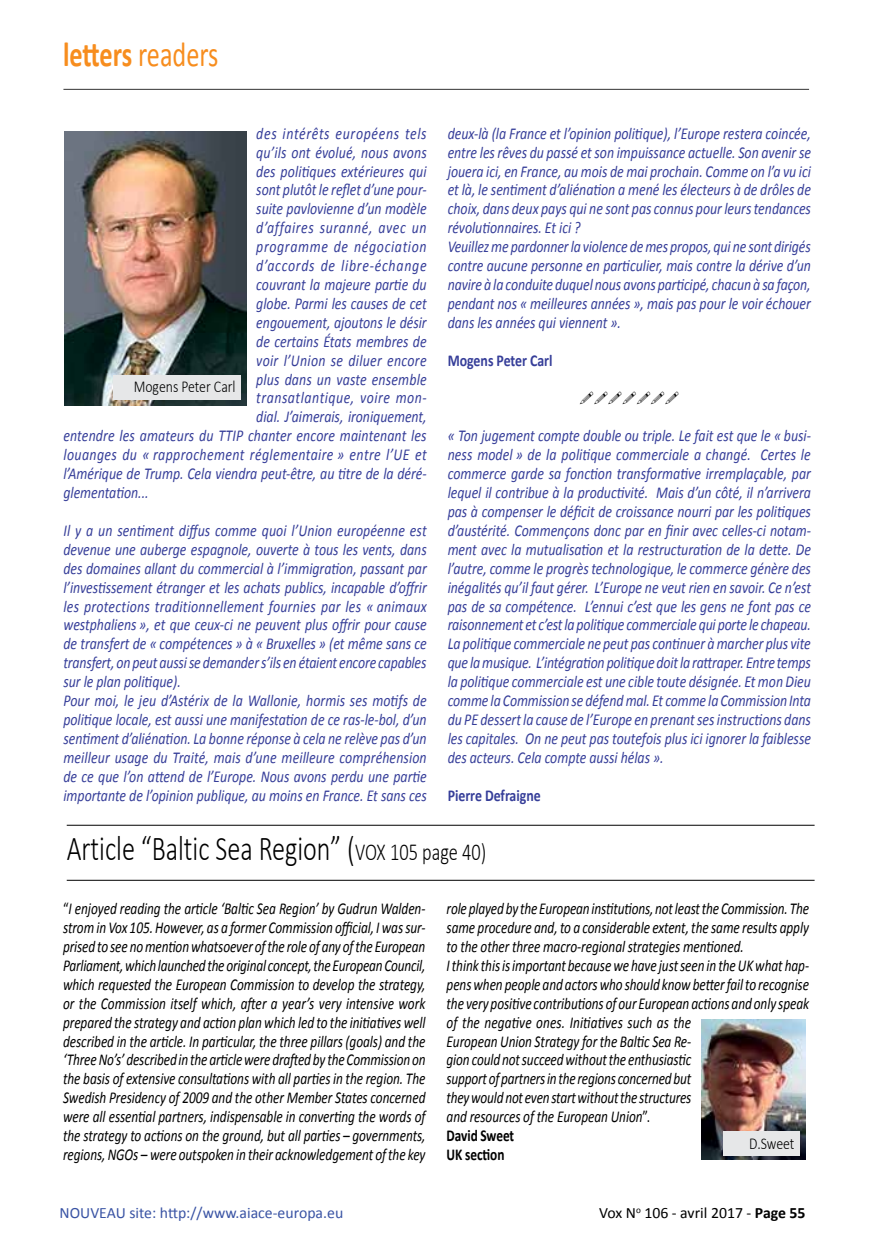
<style>
.page{position:relative;width:874px;height:1241px;background:#fff}
.page>*{position:absolute;margin:0;border:0;box-sizing:border-box;transform-origin:0 0}
.t1{font:300 35px "Calibri";color:#000;scale:.75 1}
.t2{font:700 35px "Calibri";letter-spacing:-.005em;color:#f78d1e;scale:.75 1}
.t3{font:italic 16.62px/18.9px "Calibri";color:#363e99;scale:.83 1}
.t4{font:italic 16.62px/18.9px "Calibri";letter-spacing:-.005em;color:#000;text-align:justify;scale:.8 1}
.t5{font:italic 16.62px "Calibri";letter-spacing:.045em;color:#363e99;scale:.83 1}
.t6{font:italic 16.62px "Calibri";letter-spacing:.03em;color:#363e99;scale:.83 1}
.t7{font:700 16.62px "Calibri";color:#363e99;scale:.83 1}
.t8{font:italic 16.62px "Calibri";letter-spacing:.02em;color:#363e99;scale:.83 1}
.t9{font:italic 16.62px "Calibri";letter-spacing:.04em;color:#363e99;scale:.83 1}
.t10{font:italic 16.62px "Calibri";letter-spacing:.055em;color:#363e99;scale:.83 1}
.t11{font:300 16.62px "Calibri";color:#000;scale:.83 1}
.t12{font:15.75px "Calibri";color:#3953a4}
.t13{font:15.75px "Calibri";color:#000}
.s1{font-weight:400}
.s2{font-size:24.5px}
.s3{font-style:normal}
.s4{font-weight:700;font-style:normal}
.s5{font-weight:700}
</style>
<div class="page">
<hr style="left:67px;top:824px;width:747px;height:1px;background:#000">
<hr style="left:67px;top:879px;width:747px;height:1px;background:#000">
<hr style="left:63px;top:89px;width:745px;height:1px;background:#333">
<img style="left:64px;top:131px;width:182px;height:274px">
<div style="left:113px;top:375px;width:127px;height:24px;background:#e6e7e8"></div>
<img style="left:701px;top:1019px;width:104px;height:140px">
<div style="left:722px;top:1131px;width:77px;height:24px;background:#e6e7e8"></div>
<h1 class="t2" style="left:63px;top:32px;width:209px">letters <span class="s1">readers</span></h1>
<p class="t3" style="left:447px;top:123px;width:439px">deux-là (la France et l’opinion politique), l’Europe restera coincée, entre les rêves du passé et son impuissance actuelle. Son avenir se jouera ici, en France, au mois de mai prochain. Comme on l’a vu ici et là, le sentiment d’aliénation a mené les électeurs à de drôles de choix, dans deux pays qui ne sont pas connus pour leurs tendances révolutionnaires. Et ici ?<br>Veuillez me pardonner la violence de mes propos, qui ne sont dirigés contre aucune personne en particulier, mais contre la dérive d’un navire à la conduite duquel nous avons participé, chacun à sa façon, pendant nos « meilleures années », mais pas pour le voir échouer dans les années qui viennent ».</p>
<p class="t7" style="left:447px;top:349px;width:128px">Mogens Peter Carl</p>
<p class="t5" style="left:256px;top:122px;width:207px">des intérêts européens tels</p>
<p class="t3" style="left:256px;top:142px;width:207px">qu’ils ont évolué, nous avons</p>
<p class="t3" style="left:256px;top:161px;width:207px">des politiques extérieures qui</p>
<p class="t3" style="left:256px;top:180px;width:207px">sont plutôt le reflet d’une pour-</p>
<p class="t3" style="left:256px;top:199px;width:207px">suite pavlovienne d’un modèle</p>
<p class="t5" style="left:256px;top:216px;width:206px">d’affaires suranné, avec un</p>
<p class="t5" style="left:256px;top:235px;width:206px">programme de négociation</p>
<p class="t10" style="left:256px;top:254px;width:207px">d’accords de libre-échange</p>
<p class="t3" style="left:256px;top:274px;width:207px">couvrant la majeure partie du</p>
<p class="t3" style="left:256px;top:293px;width:207px">globe. Parmi les causes de cet</p>
<p class="t3" style="left:256px;top:312px;width:207px">engouement, ajoutons le désir</p>
<p class="t3" style="left:256px;top:331px;width:207px">de certains États membres de</p>
<p class="t8" style="left:256px;top:349px;width:206px">voir l’Union se diluer encore</p>
<p class="t3" style="left:256px;top:369px;width:207px">plus dans un vaste ensemble</p>
<p class="t9" style="left:256px;top:386px;width:207px">transatlantique, voire mon-</p>
<p class="t3" style="left:256px;top:407px;width:207px">dial. J’aimerais, ironiquement,</p>
<p class="t3" style="left:63px;top:425px;width:439px">entendre les amateurs du TTIP chanter encore maintenant les</p>
<p class="t6" style="left:63px;top:443px;width:439px">louanges du « rapprochement réglementaire » entre l’UE et</p>
<p class="t3" style="left:63px;top:463px;width:439px">l’Amérique de Trump. Cela viendra peut-être, au titre de la déré-</p>
<p class="t3" style="left:63px;top:482px;width:104px">glementation...</p>
<p class="t3" style="left:63px;top:520px;width:439px">Il y a un sentiment diffus comme quoi l’Union européenne est devenue une auberge espagnole, ouverte à tous les vents, dans des domaines allant du commercial à l’immigration, passant par l’investissement étranger et les achats publics, incapable d’offrir les protections traditionnellement fournies par les « animaux westphaliens », et que ceux-ci ne peuvent plus offrir pour cause de transfert de « compétences » à « Bruxelles » (et même sans ce transfert, on peut aussi se demander s’ils en étaient encore capables sur le plan politique).<br>Pour moi, le jeu d’Astérix de la Wallonie, hormis ses motifs de politique locale, est aussi une manifestation de ce ras-le-bol, d’un sentiment d’aliénation. La bonne réponse à cela ne relève pas d’un meilleur usage du Traité, mais d’une meilleure compréhension de ce que l’on attend de l’Europe. Nous avons perdu une partie importante de l’opinion publique, au moins en France. Et sans ces</p>
<p class="t11" style="left:134px;top:376px;width:124px">Mogens Peter Carl</p>
<p class="t3" style="left:447px;top:426px;width:439px;text-align:justify">« Ton jugement compte double ou triple. Le fait est que le « busi&shy;ness model » de la politique commerciale a changé. Certes le commerce garde sa fonction transformative irremplaçable, par lequel il contribue à la productivité. Mais d’un côté, il n’arrivera pas à compenser le déficit de croissance nourri par les politiques d’austérité. Commençons donc par en finir avec celles-ci notam&shy;ment avec la mutualisation et la restructuration de la dette. De l’autre, comme le progrès technologique, le commerce génère des inégalités qu’il faut gérer. L’Europe ne veut rien en savoir. Ce n’est pas de sa compétence. L’ennui c’est que les gens ne font pas ce raisonnement et c’est la politique commerciale qui porte le chapeau.<br>La politique commerciale ne peut pas continuer à marcher plus vite que la musique. L’intégration politique doit la rattraper. Entre temps la politique commerciale est une cible toute désignée. Et mon Dieu comme la Commission se défend mal. Et comme la Commission Inta du PE dessert la cause de l’Europe en prenant ses instructions dans les capitales. On ne peut pas toutefois plus ici ignorer la faiblesse des acteurs. Cela compte aussi hélas ».</p>
<p class="t7" style="left:447px;top:784px;width:114px">Pierre Defraigne</p>
<h1 class="t1" style="left:67px;top:826px;width:560px">Article “Baltic Sea Region” (<span class="s2">VOX 105 page 40)</span></h1>
<p class="t4" style="left:63px;top:898px;width:454px"><span class="s3">“</span>I enjoyed reading the article ‘Baltic Sea Region’ by Gudrun Walden&shy;strom in Vox 105. However, as a former Commission official, I was sur&shy;prised to see no mention whatsoever of the role of any of the European Parliament, which launched the original concept, the European Council, which requested the European Commission to develop the strategy, or the Commission itself which, after a year’s very intensive work prepared the strategy and action plan which led to the initiatives well described in the article. In particular, the three pillars (goals) and the ‘Three No’s’ described in the article were drafted by the Commission on the basis of extensive consultations with all parties in the region. The Swedish Presidency of 2009 and the other Member States concerned were all essential partners, indispensable in converting the words of the strategy to actions on the ground, but all parties – governments, regions, NGOs – were outspoken in their acknowledgement of the key</p>
<p class="t4" style="left:446px;top:898px;width:454px;text-align:left">role played by the European institutions, not least the Commission. The same procedure and, to a considerable extent, the same results apply to the other three macro-regional strategies mentioned.<br>I think this is important because we have just seen in the UK what hap&shy;pens when people and actors who should know better fail to recognise the very positive contributions of our European actions and only speak of the negative ones. Initiatives such as the<br>European Union Strategy for the Baltic Sea Re-<br>gion could not succeed without the enthusiastic<br>support of partners in the regions concerned but<br>they would not even start without the structures<br>and resources of the European Union<span class="s3">”.<br></span><span class="s4">David Sweet<br>UK section</span></p>
<p class="t11" style="left:748px;top:1132px;width:56px">D.Sweet</p>
<p class="t12" style="left:60px;top:1202px;width:285px">NOUVEAU site: http://www.aiace-europa.eu</p>
<p class="t13" style="left:599px;top:1202px;width:208px">Vox N<sup>o</sup> 106 - avril 2017 - <span class="s5">Page 55</span></p>
</div>
